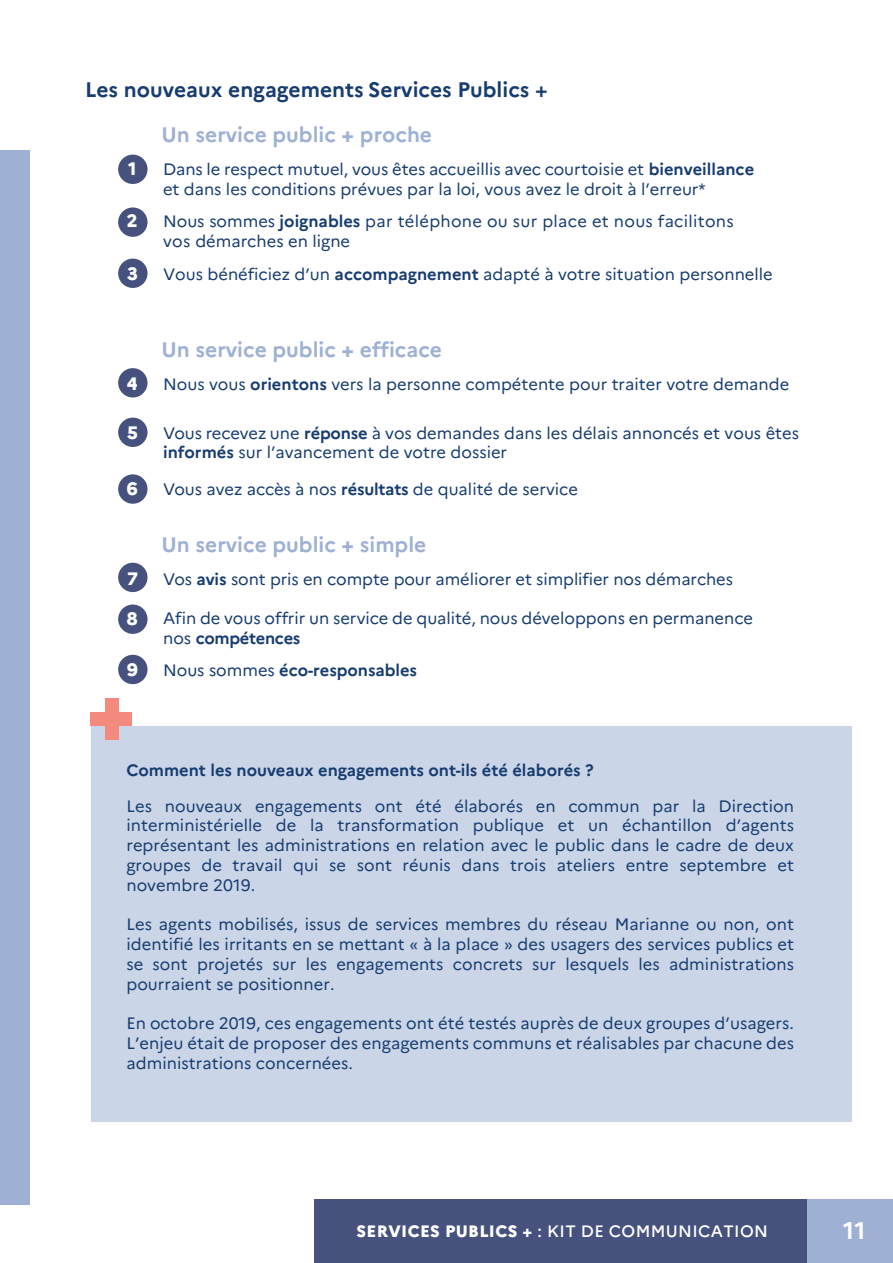
<style>
.page{position:relative;width:893px;height:1263px;background:#fff}
.page>*{position:absolute;margin:0;border:0;box-sizing:border-box;transform-origin:0 0}
.t1{font:700 24px "Marianne";color:#fff}
.t2{font:700 21px/45px "Marianne";color:#173c6f}
.t3{font:700 21px "Marianne";color:#9eb1d4}
.t4{font:800 18px "Marianne";color:#fff}
.t5{font:16.5px/19.8px "Marianne";color:#173c6f}
.t6{font:16.5px/19.8px "Marianne";letter-spacing:.02em;color:#173c6f}
.t7{font:700 16.5px "Marianne";color:#173c6f}
.t8{font:500 16.5px "Marianne";letter-spacing:.02em;color:#fff}
.s1{color:#9eb1d4}
.s2{font-weight:800;color:#9eb1d4}
.s3{font-weight:700}
.s4{font-weight:800}
.s5{font-weight:400}
</style>
<div class="page">
<div style="left:91px;top:726px;width:760px;height:395px;background:#cad5e7"></div>
<div style="left:118px;top:155px;width:30px;height:29px;background:#46527d;border-radius:50%"></div>
<div style="left:118px;top:207px;width:30px;height:30px;background:#46527d;border-radius:50%"></div>
<div style="left:118px;top:259px;width:30px;height:29px;background:#46527d;border-radius:50%"></div>
<div style="left:118px;top:368px;width:30px;height:29px;background:#46527d;border-radius:50%"></div>
<div style="left:118px;top:418px;width:30px;height:29px;background:#46527d;border-radius:50%"></div>
<div style="left:118px;top:474px;width:30px;height:30px;background:#46527d;border-radius:50%"></div>
<div style="left:118px;top:563px;width:30px;height:29px;background:#46527d;border-radius:50%"></div>
<div style="left:118px;top:604px;width:30px;height:30px;background:#46527d;border-radius:50%"></div>
<div style="left:118px;top:655px;width:30px;height:29px;background:#46527d;border-radius:50%"></div>
<div style="left:314px;top:1199px;width:494px;height:64px;background:#46527d"></div>
<div style="left:808px;top:1199px;width:85px;height:64px;background:#9eb0d4"></div>
<div style="left:0;top:150px;width:30px;height:1054px;background:#9eb1d4"></div>
<div style="left:91px;top:712px;width:41px;height:13px;background:#f48a7d"></div>
<div style="left:106px;top:699px;width:13px;height:41px;background:#f48a7d"></div>
<p class="t2" style="left:162px;top:67px;width:388px;text-indent:-77px">Les nouveaux engagements Services Publics +<br><span class="s1">Un service public</span> <span class="s2">+</span> <span class="s1">proche</span></p>
<p class="t4" style="left:128px;top:158px;width:10px">1</p>
<p class="t5" style="left:163px;top:159px;width:593px">Dans le respect mutuel, vous êtes accueillis avec courtoisie et <span class="s3">bienveillance </span>et dans les conditions prévues par la loi, vous avez le droit à l’erreur*</p>
<p class="t4" style="left:127px;top:210px;width:12px">2</p>
<p class="t6" style="left:163px;top:212px;width:572px">Nous sommes <span class="s3">joignables</span> par téléphone ou sur place et nous facilitons vos démarches en ligne</p>
<p class="t4" style="left:127px;top:262px;width:12px">3</p>
<p class="t5" style="left:163px;top:264px;width:611px">Vous bénéficiez d’un <span class="s3">accompagnement</span> adapté à votre situation personnelle</p>
<p class="t3" style="left:162px;top:337px;width:282px">Un service public <span class="s4">+</span> efficace</p>
<p class="t4" style="left:127px;top:372px;width:12px">4</p>
<p class="t5" style="left:163px;top:374px;width:628px">Nous vous <span class="s3">orientons</span> vers la personne compétente pour traiter votre demande</p>
<p class="t4" style="left:127px;top:421px;width:12px">5</p>
<p class="t5" style="left:163px;top:423px;width:637px">Vous recevez une <span class="s3">réponse</span> à vos demandes dans les délais annoncés et vous êtes <span class="s3">informés</span> sur l’avancement de votre dossier</p>
<p class="t4" style="left:127px;top:477px;width:12px">6</p>
<p class="t5" style="left:163px;top:479px;width:416px">Vous avez accès à nos <span class="s3">résultats</span> de qualité de service</p>
<p class="t3" style="left:162px;top:532px;width:266px">Un service public <span class="s4">+</span> simple</p>
<p class="t4" style="left:127px;top:567px;width:12px">7</p>
<p class="t5" style="left:163px;top:569px;width:571px">Vos <span class="s3">avis</span> sont pris en compte pour améliorer et simplifier nos démarches</p>
<p class="t4" style="left:127px;top:608px;width:12px">8</p>
<p class="t5" style="left:163px;top:608px;width:591px">Afin de vous offrir un service de qualité, nous développons en permanence nos <span class="s3">compétences</span></p>
<p class="t4" style="left:127px;top:658px;width:12px">9</p>
<p class="t7" style="left:163px;top:660px;width:256px"><span class="s5">Nous sommes</span> éco-responsables</p>
<p class="t7" style="left:126px;top:760px;width:469px">Comment les nouveaux engagements ont-ils été élaborés ?</p>
<p class="t5" style="left:126px;top:796px;width:669px;text-align:justify">Les nouveaux engagements ont été élaborés en commun par la Direction interministérielle de la transformation publique et un échantillon d’agents représentant les administrations en relation avec le public dans le cadre de deux groupes de travail qui se sont réunis dans trois ateliers entre septembre et novembre 2019.</p>
<p class="t5" style="left:126px;top:914px;width:669px;text-align:justify">Les agents mobilisés, issus de services membres du réseau Marianne ou non, ont identifié les irritants en se mettant à la place des usagers des services publics et se sont projetés sur les engagements concrets sur lesquels les administrations pourraient se positionner.</p>
<p class="t5" style="left:126px;top:1013px;width:669px;text-align:justify">En octobre 2019, ces engagements ont été testés auprès de deux groupes d’usagers.<br>L’enjeu était de proposer des engagements communs et réalisables par chacune des administrations concernées.</p>
<p class="t8" style="left:357px;top:1221px;width:413px"><span class="s4">SERVICES PUBLICS +</span> : KIT DE COMMUNICATION</p>
<h1 class="t1" style="left:843px;top:1216px;width:24px">11</h1>
</div>
